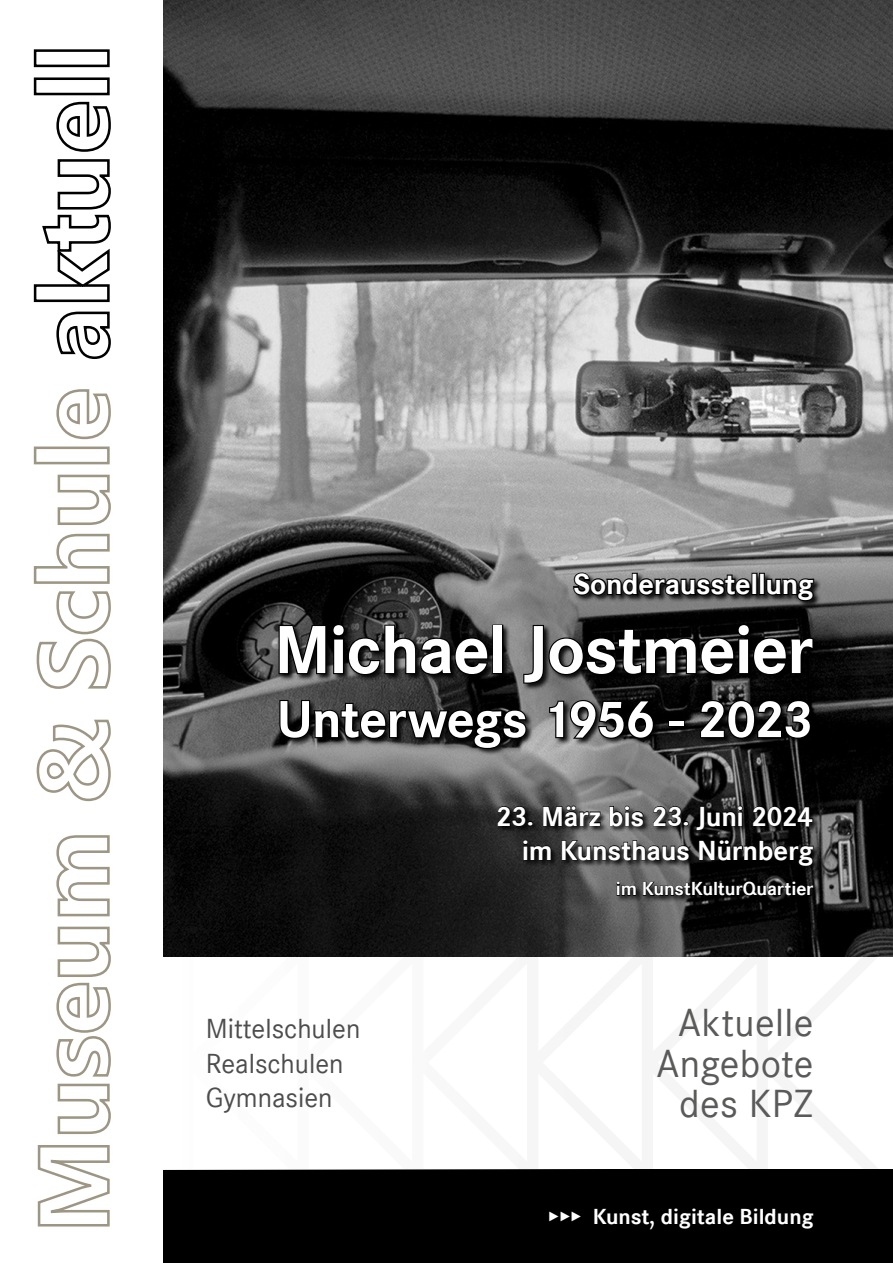
<style>
.page{position:relative;width:893px;height:1263px;background:#fff}
.page>*{position:absolute;margin:0;border:0;box-sizing:border-box;transform-origin:0 0}
.t1{font:700 70.5px "Corporate S";letter-spacing:-.015em;color:#fff}
.t2{font:700 54px "Corporate S";letter-spacing:-.02em;color:#fff}
.t3{font:40.5px/40.5px "Corporate S";letter-spacing:.01em;color:#5a5a59;text-align:center}
.t4{font:700 30px "Corporate S";letter-spacing:-.01em;color:#fff}
.t5{font:700 28.5px/34.2px "Corporate S";letter-spacing:-.01em;color:#fff;text-align:right}
.t6{font:28.5px/34.2px "Corporate S";color:#4d4d4c}
.t7{font:700 22.5px "Corporate S";color:#fff}
.t8{font:700 19.5px "Corporate S";letter-spacing:-.01em;color:#fff}
.s1{font-weight:400}
</style>
<div class="page">
<img style="left:164px;top:0;width:729px;height:957px">
<div style="left:164px;top:1169px;width:729px;height:94px;background:#000"></div>
<svg style="left:37px;top:1145px;width:73px;height:82px"></svg>
<svg style="left:56px;top:926px;width:55px;height:208px"></svg>
<svg style="left:56px;top:835px;width:54px;height:82px"></svg>
<svg style="left:36px;top:719px;width:75px;height:83px"></svg>
<svg style="left:33px;top:533px;width:78px;height:156px"></svg>
<svg style="left:57px;top:474px;width:54px;height:51px"></svg>
<div style="left:34px;top:446px;width:76px;height:18px;border:3px solid #9e9684"></div>
<svg style="left:56px;top:389px;width:55px;height:51px"></svg>
<svg style="left:56px;top:311px;width:55px;height:48px"></svg>
<svg style="left:33px;top:101px;width:78px;height:202px"></svg>
<div style="left:34px;top:77px;width:76px;height:18px;border:3px solid #000"></div>
<div style="left:34px;top:49px;width:76px;height:18px;border:3px solid #000"></div>
<svg style="left:277px;top:571px;width:538px;height:386px"></svg>
<p class="t4" style="left:573px;top:567px;width:242px">Sonderausstellung</p>
<h1 class="t1" style="left:274px;top:609px;width:541px">Michael Jostmeier</h1>
<h2 class="t2" style="left:277px;top:688px;width:539px">Unterwegs 1956 - 2023</h2>
<p class="t5" style="left:496px;top:800px;width:319px">23. März bis 23. Juni 2024 im Kunsthaus Nürnberg</p>
<p class="t8" style="left:616px;top:878px;width:199px">im KunstKulturQuartier</p>
<p class="t6" style="left:206px;top:1012px;width:156px">Mittelschulen<br>Realschulen<br>Gymnasien</p>
<h3 class="t3" style="left:657px;top:1003px;width:159px">Aktuelle<br>Angebote des KPZ</h3>
<p class="t7" style="left:548px;top:1203px;width:267px"><span class="s1">▸▸▸</span> Kunst, digitale Bildung</p>
</div>
